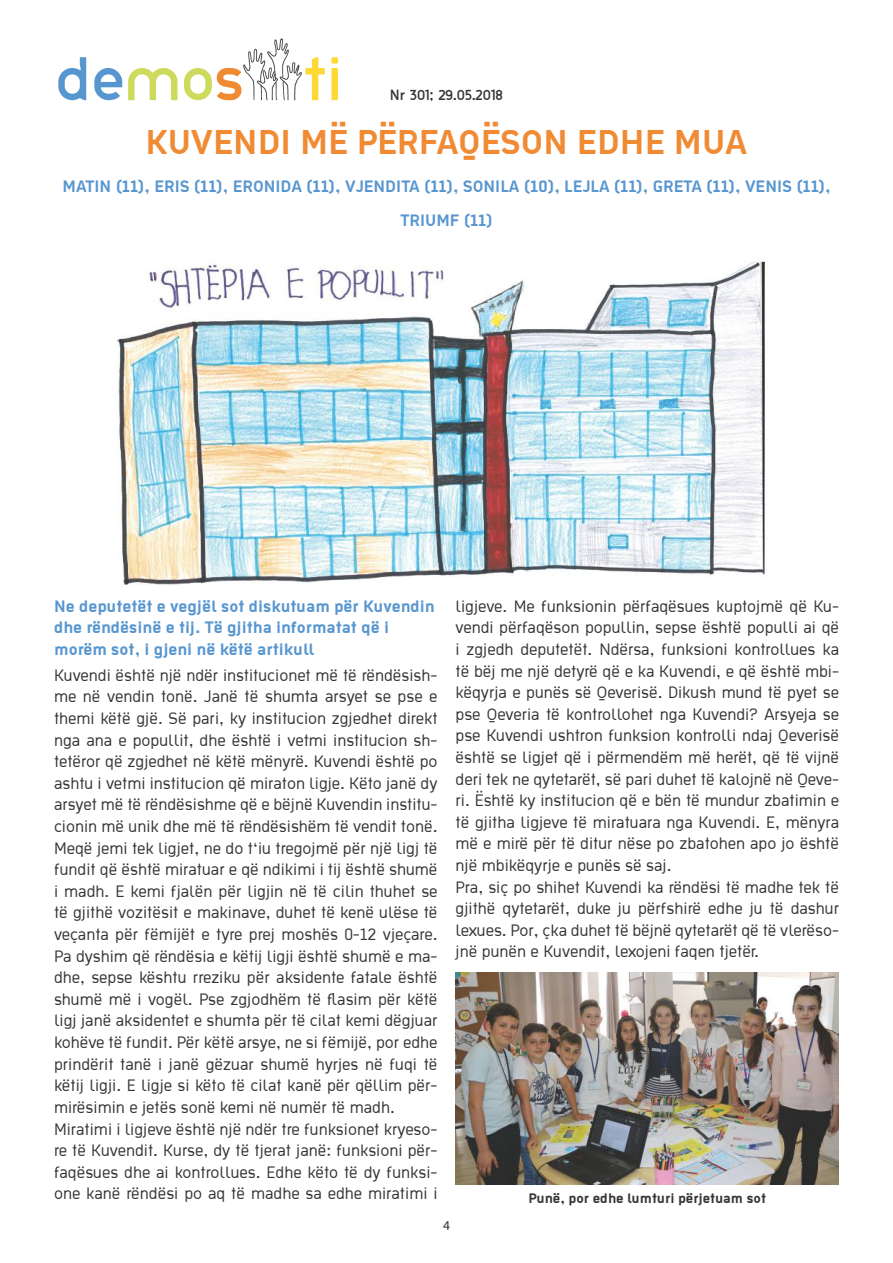
<style>
.page{position:relative;width:893px;height:1263px;background:#fff}
.page>*{position:absolute;margin:0;border:0;box-sizing:border-box;transform-origin:0 0}
.t1{font:700 37.5px "Ekstropia";color:#f08b34}
.t2{font:18px/21.6px "Ekstropia";color:#363435}
.t3{font:700 18px/21.6px "Ekstropia";color:#5896d0}
.t4{font:700 15px "Ekstropia";color:#363435}
.t5{font:13.5px "Thelbi Kujtesa";color:#363435}
.t6{font:13.5px "Myriad Pro";color:#363435}
</style>
<div class="page">
<svg style="left:58px;top:57px;width:28px;height:43px"></svg>
<svg style="left:94px;top:68px;width:28px;height:32px"></svg>
<svg style="left:128px;top:68px;width:50px;height:32px"></svg>
<svg style="left:331px;top:57px;width:7px;height:43px"></svg>
<svg style="left:184px;top:38px;width:141px;height:62px"></svg>
<img style="left:117px;top:261px;width:648px;height:324px">
<img style="left:456px;top:973px;width:383px;height:211px">
<p class="t5" style="left:390px;top:85px;width:115px">Nr 301; 29.05.2018</p>
<h1 class="t1" style="left:146px;top:120px;width:603px">KUVENDI MË PËRFAQËSON EDHE MUA</h1>
<p class="t3" style="left:63px;top:175px;width:770px">MATIN (11), ERIS (11), ERONIDA (11), VJENDITA (11), SONILA (10), LEJLA (11), GRETA (11), VENIS (11),</p>
<p class="t3" style="left:401px;top:209px;width:93px">TRIUMF (11)</p>
<p class="t3" style="left:54px;top:594px;width:382px">Ne deputetët e vegjël sot diskutuam për Kuvendin dhe rëndësinë e tij. Të gjitha informatat që i morëm sot, i gjeni në këtë artikull</p>
<p class="t2" style="left:54px;top:664px;width:385px">Kuvendi është një ndër institucionet më të rëndësish&shy;me në vendin tonë. Janë të shumta arsyet se pse e themi këtë gjë. Së pari, ky institucion zgjedhet direkt nga ana e popullit, dhe është i vetmi institucion sh&shy;tetëror që zgjedhet në këtë mënyrë. Kuvendi është po ashtu i vetmi institucion që miraton ligje. Këto janë dy arsyet më të rëndësishme që e bëjnë Kuvendin institu&shy;cionin më unik dhe më të rëndësishëm të vendit tonë.<br>Meqë jemi tek ligjet, ne do t‘iu tregojmë për një ligj të fundit që është miratuar e që ndikimi i tij është shumë i madh. E kemi fjalën për ligjin në të cilin thuhet se të gjithë vozitësit e makinave, duhet të kenë ulëse të veçanta për fëmijët e tyre prej moshës 0-12 vjeçare.<br>Pa dyshim që rëndësia e këtij ligji është shumë e ma&shy;dhe, sepse kështu rreziku për aksidente fatale është shumë më i vogël. Pse zgjodhëm të flasim për këtë ligj janë aksidentet e shumta për të cilat kemi dëgjuar kohëve të fundit. Për këtë arsye, ne si fëmijë, por edhe prindërit tanë i janë gëzuar shumë hyrjes në fuqi të këtij ligji. E ligje si këto të cilat kanë për qëllim për&shy;mirësimin e jetës sonë kemi në numër të madh.<br>Miratimi i ligjeve është një ndër tre funksionet kryeso&shy;re të Kuvendit. Kurse, dy të tjerat janë: funksioni për&shy;faqësues dhe ai kontrollues. Edhe këto të dy funksi&shy;one kanë rëndësi po aq të madhe sa edhe miratimi i</p>
<p class="t2" style="left:456px;top:595px;width:385px">ligjeve. Me funksionin përfaqësues kuptojmë që Ku&shy;vendi përfaqëson popullin, sepse është populli ai që i zgjedh deputetët. Ndërsa, funksioni kontrollues ka të bëj me një detyrë që e ka Kuvendi, e që është mbi&shy;këqyrja e punës së Qeverisë. Dikush mund të pyet se pse Qeveria të kontrollohet nga Kuvendi? Arsyeja se pse Kuvendi ushtron funksion kontrolli ndaj Qeverisë është se ligjet që i përmendëm më herët, që të vijnë deri tek ne qytetarët, së pari duhet të kalojnë në Qeve&shy;ri. Është ky institucion që e bën të mundur zbatimin e të gjitha ligjeve të miratuara nga Kuvendi. E, mënyra më e mirë për të ditur nëse po zbatohen apo jo është një mbikëqyrje e punës së saj.<br>Pra, siç po shihet Kuvendi ka rëndësi të madhe tek të gjithë qytetarët, duke ju përfshirë edhe ju të dashur lexues. Por, çka duhet të bëjnë qytetarët që të vlerëso&shy;jnë punën e Kuvendit, lexojeni faqen tjetër.</p>
<p class="t4" style="left:529px;top:1189px;width:239px">Punë, por edhe lumturi përjetuam sot</p>
<p class="t6" style="left:443px;top:1217px;width:8px">4</p>
</div>
